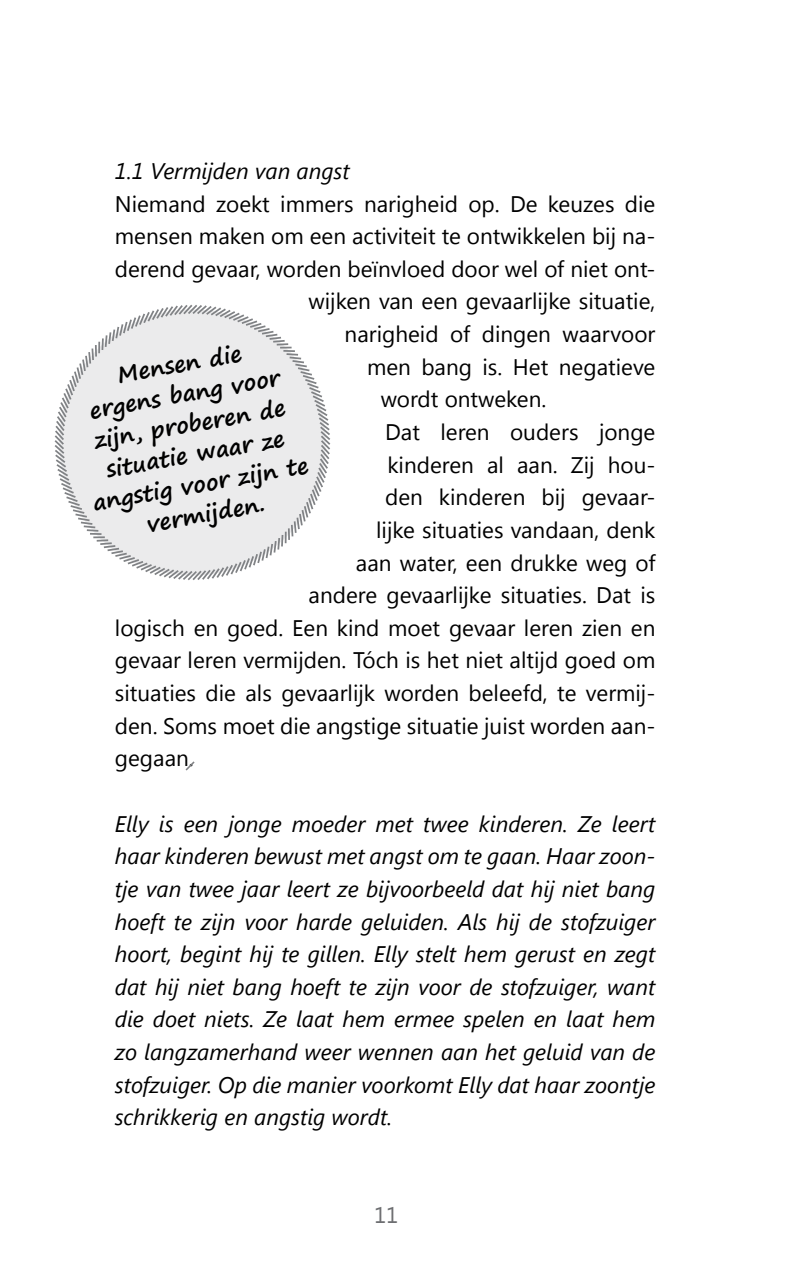
<style>
.page{position:relative;width:798px;height:1276px;background:#fff}
.page>*{position:absolute;margin:0;border:0;box-sizing:border-box;transform-origin:0 0}
.t1{font:22.5px "Segoe UI";color:#000}
.t2{font:italic 22.5px/32.6px "Segoe UI";color:#000;text-align:justify}
.t3{font:700 22.5px/30.4px "Segoe Print";color:#000;text-align:center}
.t4{font:22.5px "Segoe UI";color:#6d6e71}
</style>
<div class="page">
<svg style="left:185px;top:761px;width:10px;height:10px"></svg>
<svg style="left:54px;top:304px;width:277px;height:276px"></svg>
<svg style="left:186px;top:569px;width:12px;height:11px"></svg>
<p class="t2" style="left:115px;top:154px;width:236px">1.1 Vermijden van angst</p>
<p class="t1" style="left:115px;top:188px;width:542px">Niemand zoekt immers narigheid op. De keuzes die</p>
<p class="t1" style="left:115px;top:221px;width:542px">mensen maken om een activiteit te ontwikkelen bij na-</p>
<p class="t1" style="left:115px;top:253px;width:541px">derend gevaar, worden beïnvloed door wel of niet ont-</p>
<p class="t1" style="left:308px;top:286px;width:348px">wijken van een gevaarlijke situatie,</p>
<p class="t1" style="left:344px;top:318px;width:312px">narigheid of dingen waarvoor</p>
<p class="t1" style="left:367px;top:351px;width:290px">men bang is. Het negatieve</p>
<p class="t1" style="left:380px;top:384px;width:167px">wordt ontweken.</p>
<p class="t1" style="left:385px;top:416px;width:272px">Dat leren ouders jonge</p>
<p class="t1" style="left:387px;top:449px;width:269px">kinderen al aan. Zij hou-</p>
<p class="t1" style="left:385px;top:482px;width:271px">den kinderen bij gevaar-</p>
<p class="t1" style="left:376px;top:514px;width:281px">lijke situaties vandaan, denk</p>
<p class="t1" style="left:356px;top:547px;width:301px">aan water, een drukke weg of</p>
<p class="t1" style="left:308px;top:579px;width:348px">andere gevaarlijke situaties. Dat is</p>
<p class="t1" style="left:115px;top:612px;width:542px">logisch en goed. Een kind moet gevaar leren zien en</p>
<p class="t1" style="left:115px;top:645px;width:542px">gevaar leren vermijden. Tóch is het niet altijd goed om</p>
<p class="t1" style="left:115px;top:677px;width:541px">situaties die als gevaarlijk worden beleefd, te vermij-</p>
<p class="t1" style="left:115px;top:710px;width:541px">den. Soms moet die angstige situatie juist worden aan-</p>
<p class="t1" style="left:115px;top:743px;width:80px">gegaan.</p>
<p class="t3" style="left:69px;top:367px;width:220px;rotate:-10deg">Mensen die<br>ergens bang voor zijn, proberen de situatie waar ze angstig voor zijn te vermijden.</p>
<p class="t2" style="left:115px;top:806px;width:542px">Elly is een jonge moeder met twee kinderen. Ze leert haar kinderen bewust met angst om te gaan. Haar zoon&shy;tje van twee jaar leert ze bijvoorbeeld dat hij niet bang hoeft te zijn voor harde geluiden. Als hij de stofzuiger hoort, begint hij te gillen. Elly stelt hem gerust en zegt dat hij niet bang hoeft te zijn voor de stofzuiger, want die doet niets. Ze laat hem ermee spelen en laat hem zo langzamerhand weer wennen aan het geluid van de stofzuiger. Op die manier voorkomt Elly dat haar zoontje schrikkerig en angstig wordt.</p>
<p class="t4" style="left:374px;top:1199px;width:26px">11</p>
</div>
